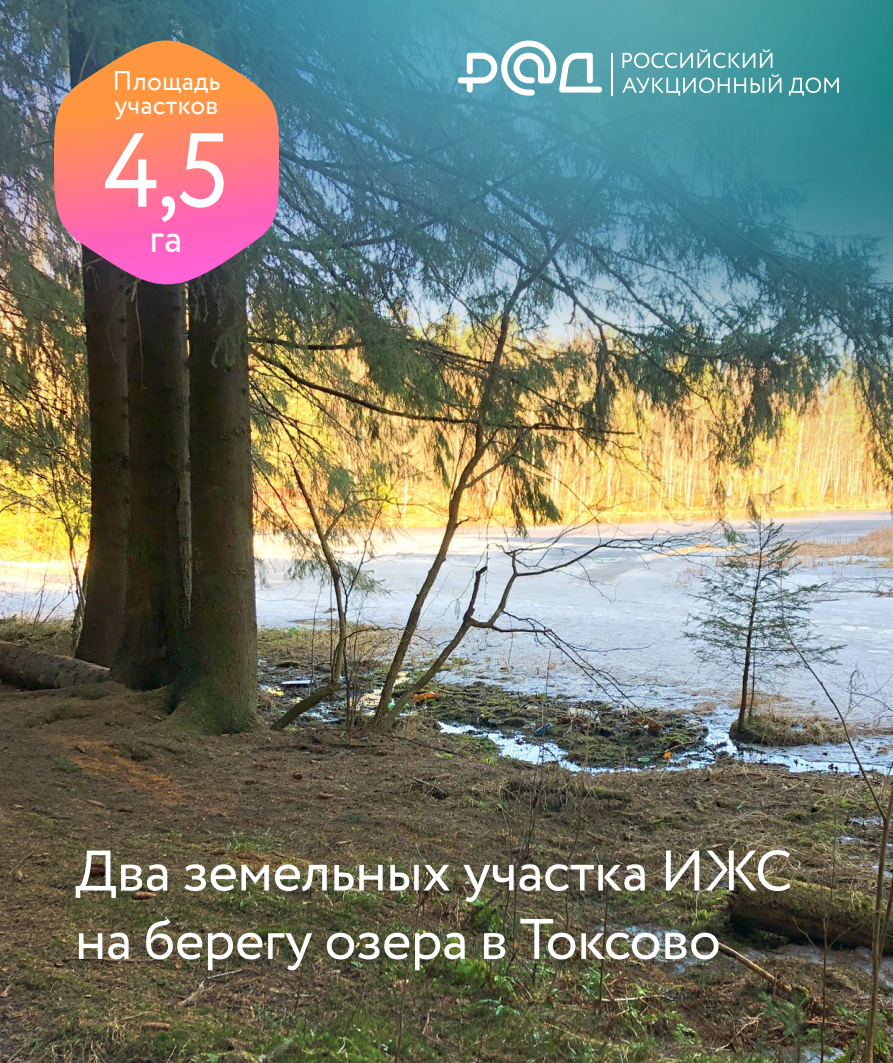
<style>
.page{position:relative;width:893px;height:1063px;background:#fff}
.page>*{position:absolute;margin:0;border:0;box-sizing:border-box;transform-origin:0 0}
.t1{font:105px "Circe";color:#fff}
.t2{font:57px/68.4px "Circe";letter-spacing:-.01em;color:#fff}
.t3{font:40.5px "Circe";color:#fff}
.t4{font:27px "Circe";letter-spacing:.01em;color:#fff}
</style>
<div class="page">
<img style="left:0;top:0;width:893px;height:1063px">
<svg style="left:458px;top:40px;width:144px;height:56px"></svg>
<hr style="left:611px;top:53px;width:2px;height:43px;background:#fff">
<svg style="left:622px;top:49px;width:150px;height:19px;background:#77b5bb"></svg>
<svg style="left:622px;top:74px;width:159px;height:22px;background:#6cafb5"></svg>
<svg style="left:789px;top:78px;width:50px;height:18px"></svg>
<svg style="left:54px;top:40px;width:225px;height:262px;background:#cd7374"></svg>
<p class="t4" style="left:113px;top:63px;width:109px">Площадь</p>
<p class="t4" style="left:114px;top:87px;width:106px">участков</p>
<p class="t1" style="left:103px;top:101px;width:127px">4,5</p>
<p class="t3" style="left:150px;top:212px;width:34px">га</p>
<p class="t2" style="left:75px;top:839px;width:719px">Два земельных участка ИЖС на берегу озера в Токсово</p>
</div>
